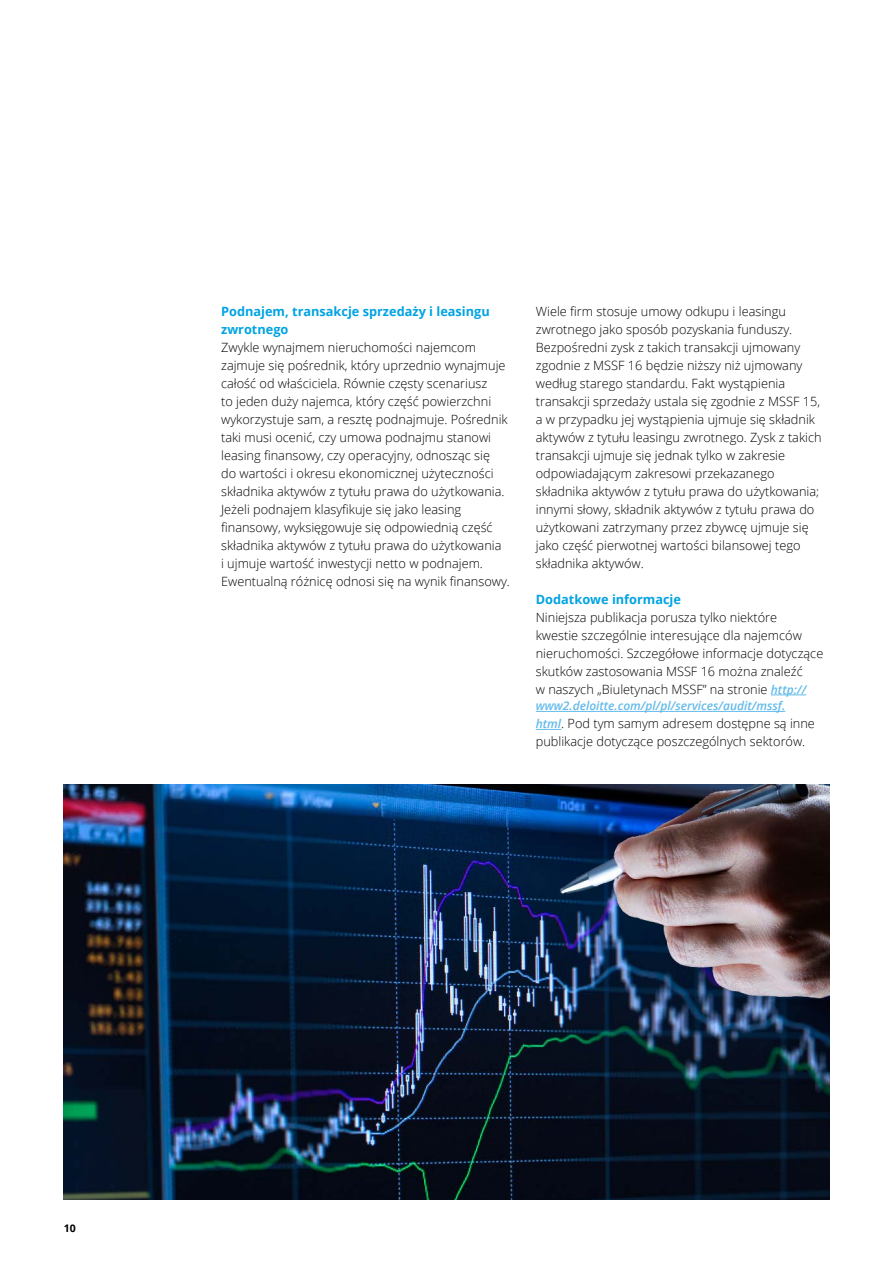
<style>
.page{position:relative;width:893px;height:1263px;background:#fff}
.page>*{position:absolute;margin:0;border:0;box-sizing:border-box;transform-origin:0 0}
.t1{font:300 12.75px/18px "Open Sans";color:#000}
.t2{font:700 12.75px/18px "Open Sans";color:#00a3e2}
.t3{font:italic 600 12px "Open Sans";color:#62baea}
.t4{font:700 10.5px "Open Sans";color:#000}
.s1{font-weight:600;font-style:italic;font-size:12px;color:#62baea}
</style>
<div class="page">
<hr style="left:771px;top:695px;width:35px;height:1px;background:#62baea">
<hr style="left:536px;top:711px;width:249px;height:1px;background:#62baea">
<svg style="left:536px;top:729px;width:25px;height:1px"></svg>
<img style="left:64px;top:784px;width:766px;height:415px">
<p class="t2" style="left:221px;top:302px;width:270px">Podnajem, transakcje sprzedaży i leasingu zwrotnego</p>
<p class="t1" style="left:221px;top:338px;width:290px">Zwykle wynajmem nieruchomości najemcom zajmuje się pośrednik, który uprzednio wynajmuje całość od właściciela. Równie częsty scenariusz<br>to jeden duży najemca, który część powierzchni wykorzystuje sam, a resztę podnajmuje. Pośrednik taki musi ocenić, czy umowa podnajmu stanowi leasing finansowy, czy operacyjny, odnosząc się<br>do wartości i okresu ekonomicznej użyteczności składnika aktywów z tytułu prawa do użytkowania.<br>Jeżeli podnajem klasyfikuje się jako leasing finansowy, wyksięgowuje się odpowiednią część składnika aktywów z tytułu prawa do użytkowania<br>i ujmuje wartość inwestycji netto w podnajem.<br>Ewentualną różnicę odnosi się na wynik finansowy.</p>
<p class="t1" style="left:536px;top:302px;width:287px">Wiele firm stosuje umowy odkupu i leasingu zwrotnego jako sposób pozyskania funduszy.<br>Bezpośredni zysk z takich transakcji ujmowany zgodnie z MSSF 16 będzie niższy niż ujmowany według starego standardu. Fakt wystąpienia transakcji sprzedaży ustala się zgodnie z MSSF 15, a w przypadku jej wystąpienia ujmuje się składnik aktywów z tytułu leasingu zwrotnego. Zysk z takich transakcji ujmuje się jednak tylko w zakresie odpowiadającym zakresowi przekazanego składnika aktywów z tytułu prawa do użytkowania; innymi słowy, składnik aktywów z tytułu prawa do użytkowani zatrzymany przez zbywcę ujmuje się jako część pierwotnej wartości bilansowej tego składnika aktywów.</p>
<p class="t2" style="left:536px;top:590px;width:147px">Dodatkowe informacje</p>
<p class="t1" style="left:536px;top:608px;width:289px">Niniejsza publikacja porusza tylko niektóre<br>kwestie szczególnie interesujące dla najemców nieruchomości. Szczegółowe informacje dotyczące skutków zastosowania MSSF 16 można znaleźć<br>w naszych „Biuletynach MSSF” na stronie <span class="s1">http://</span></p>
<p class="t3" style="left:536px;top:698px;width:251px">www2.deloitte.com/pl/pl/services/audit/mssf.</p>
<p class="t1" style="left:536px;top:714px;width:281px"><span class="s1">html</span>. Pod tym samym adresem dostępne są inne publikacje dotyczące poszczególnych sektorów.</p>
<p class="t4" style="left:64px;top:1221px;width:13px">10</p>
</div>
